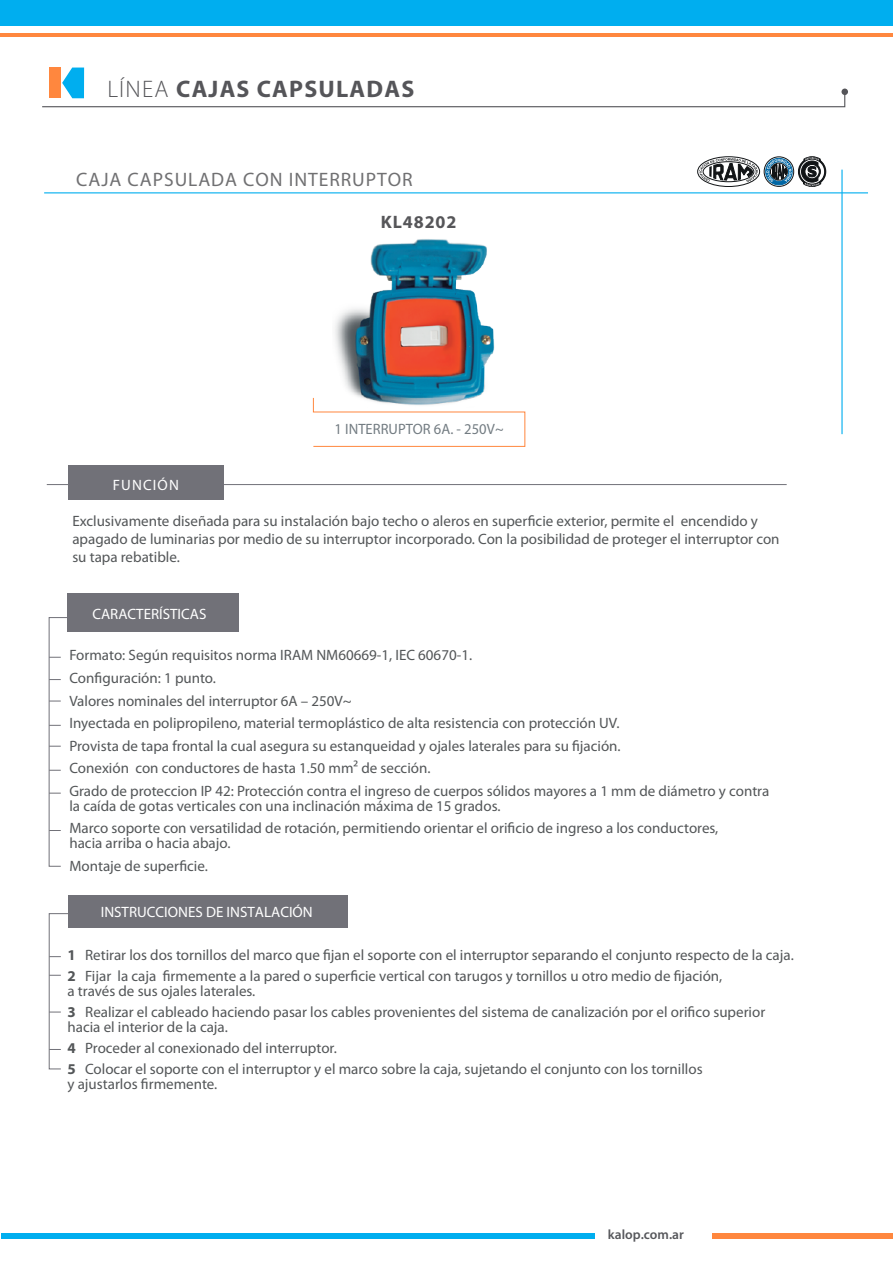
<style>
.page{position:relative;width:893px;height:1263px;background:#fff}
.page>*{position:absolute;margin:0;border:0;box-sizing:border-box;transform-origin:0 0}
.t1{font:700 24px "Myriad Pro";letter-spacing:.05em;color:#555559}
.t2{font:19.5px "Myriad Pro";letter-spacing:.05em;color:#707072}
.t3{font:700 18px "Myriad Pro";letter-spacing:.05em;color:#565659}
.t4{font:15px/22.5px "Myriad Pro";color:#535658}
.t5{font:15px "Myriad Pro";color:#fff}
.t6{font:15px "Myriad Pro";letter-spacing:.005em;color:#737c82}
.t7{font:15px "Myriad Pro";letter-spacing:.075em;color:#fff}
.t8{font:600 13.5px "Myriad Pro";color:#56575b}
.s1{font-weight:300}
.s2{font-weight:700}
</style>
<div class="page">
<div style="left:49px;top:67px;width:12px;height:31px;background:#ff873e"></div>
<div style="left:0;top:0;width:893px;height:26px;background:#00aeef"></div>
<hr style="left:0;top:33px;width:893px;height:4px;background:#ff873e">
<svg style="left:42px;top:68px;width:804px;height:40px"></svg>
<div style="left:841px;top:89px;width:7px;height:6px;background:#555559;border-radius:50%"></div>
<div style="left:1px;top:1233px;width:593px;height:6px;background:#00aeef"></div>
<div style="left:713px;top:1233px;width:180px;height:6px;background:#ff873e"></div>
<svg style="left:48px;top:617px;width:19px;height:250px"></svg>
<div style="left:67px;top:593px;width:172px;height:39px;background:#717178"></div>
<div style="left:68px;top:895px;width:279px;height:32px;background:#717178"></div>
<svg style="left:48px;top:913px;width:25px;height:157px"></svg>
<svg style="left:313px;top:397px;width:213px;height:50px"></svg>
<img style="left:333px;top:239px;width:172px;height:168px">
<svg style="left:798px;top:157px;width:28px;height:30px"></svg>
<div style="left:764px;top:157px;width:30px;height:30px;border:1px solid #111416;border-radius:50%"></div>
<svg style="left:765px;top:158px;width:27px;height:27px"></svg>
<div style="left:698px;top:157px;width:62px;height:30px;border:1px solid #111416;border-radius:50%"></div>
<svg style="left:699px;top:156px;width:59px;height:26px"></svg>
<hr style="left:44px;top:192px;width:824px;height:1px;background:#00aeef">
<hr style="left:841px;top:170px;width:2px;height:264px;background:#00aeef">
<hr style="left:47px;top:484px;width:740px;height:1px;background:#717178">
<div style="left:69px;top:466px;width:155px;height:34px;background:#717178"></div>
<h1 class="t1" style="left:107px;top:75px;width:308px"><span class="s1">LÍNEA</span> CAJAS CAPSULADAS</h1>
<h2 class="t2" style="left:76px;top:169px;width:338px">CAJA CAPSULADA CON INTERRUPTOR</h2>
<p class="t3" style="left:381px;top:212px;width:77px">KL48202</p>
<p class="t7" style="left:113px;top:476px;width:68px">FUNCIÓN</p>
<p class="t6" style="left:334px;top:421px;width:171px">1 INTERRUPTOR 6A. - 250V~</p>
<p class="t4" style="left:72px;top:512px;width:709px;line-height:18px">Exclusivamente diseñada para su instalación bajo techo o aleros en superficie exterior, permite el encendido y apagado de luminarias por medio de su interruptor incorporado. Con la posibilidad de proteger el interruptor con su tapa rebatible.</p>
<p class="t5" style="left:92px;top:605px;width:116px">CARACTERÍSTICAS</p>
<p class="t4" style="left:69px;top:644px;width:701px">Formato: Según requisitos norma IRAM NM60669-1, IEC 60670-1.<br>Configuración: 1 punto.<br>Valores nominales del interruptor 6A – 250V~<br>Inyectada en polipropileno, material termoplástico de alta resistencia con protección UV.<br>Provista de tapa frontal la cual asegura su estanqueidad y ojales laterales para su fijación.<br>Conexión con conductores de hasta 1.50 mm² de sección.<br>Grado de proteccion IP 42: Protección contra el ingreso de cuerpos sólidos mayores a 1 mm de diámetro y contra</p>
<p class="t4" style="left:69px;top:794px;width:650px">la caída de gotas verticales con una inclinación máxima de 15 grados.<br>Marco soporte con versatilidad de rotación, permitiendo orientar el orificio de ingreso a los conductores,</p>
<p class="t4" style="left:69px;top:832px;width:163px">hacia arriba o hacia abajo.<br>Montaje de superficie.</p>
<p class="t5" style="left:101px;top:903px;width:214px">INSTRUCCIONES DE INSTALACIÓN</p>
<p class="t4" style="left:68px;top:945px;width:728px;line-height:21px"><span class="s2">1</span> Retirar los dos tornillos del marco que fijan el soporte con el interruptor separando el conjunto respecto de la caja.<br><span class="s2">2</span> Fijar la caja firmemente a la pared o superficie vertical con tarugos y tornillos u otro medio de fijación,</p>
<p class="t4" style="left:68px;top:981px;width:699px;line-height:21px">a través de sus ojales laterales.<br><span class="s2">3</span> Realizar el cableado haciendo pasar los cables provenientes del sistema de canalización por el orifico superior</p>
<p class="t4" style="left:68px;top:1017px;width:637px;line-height:21px">hacia el interior de la caja.<br><span class="s2">4</span> Proceder al conexionado del interruptor.<br><span class="s2">5</span> Colocar el soporte con el interruptor y el marco sobre la caja, sujetando el conjunto con los tornillos</p>
<p class="t4" style="left:68px;top:1073px;width:151px">y ajustarlos firmemente.</p>
<p class="t8" style="left:608px;top:1227px;width:77px">kalop.com.ar</p>
</div>
